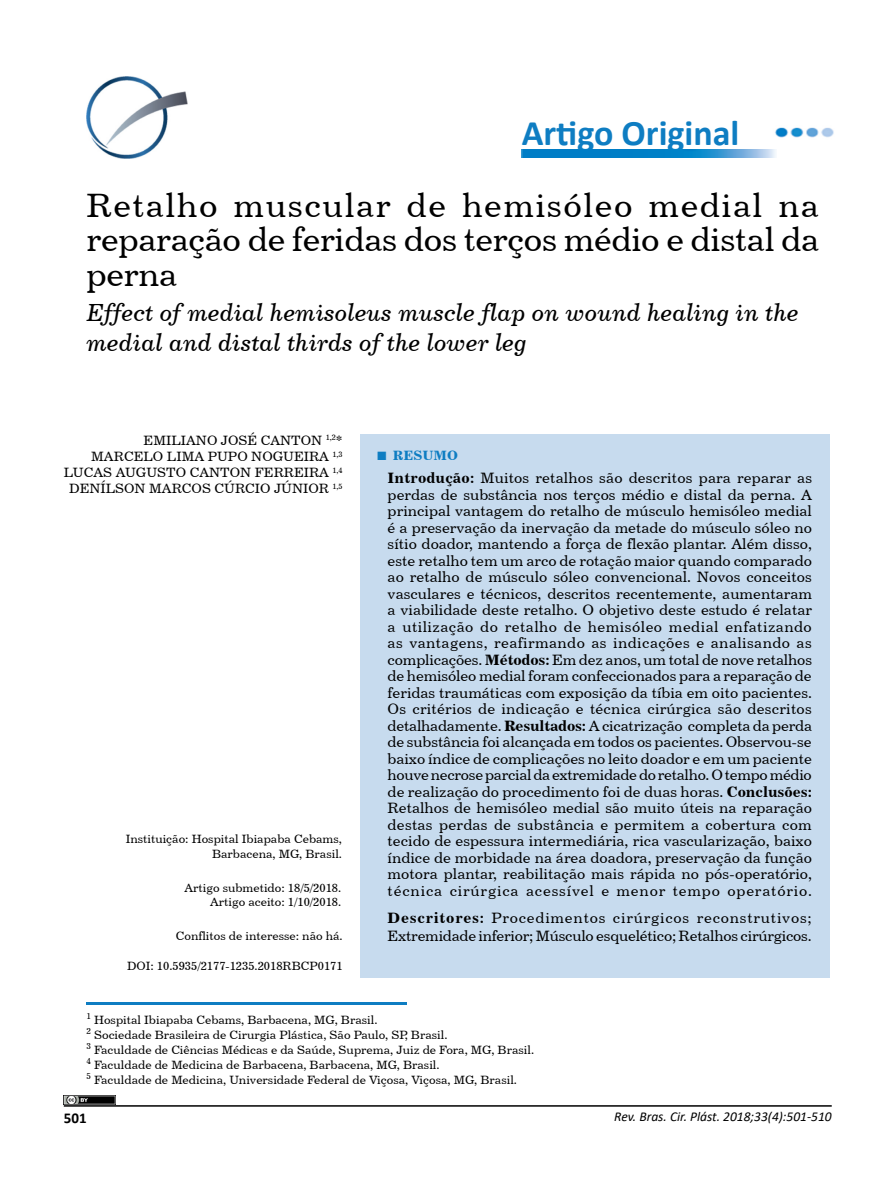
<style>
.page{position:relative;width:893px;height:1191px;background:#fff}
.page>*{position:absolute;margin:0;border:0;box-sizing:border-box;transform-origin:0 0}
.t1{font:700 36px "Calibri";color:#0e7dc2}
.t2{font:33.75px/34.5px "Century 731 BT Roman A";letter-spacing:-.01em;color:#000;text-align:justify}
.t3{font:24.75px/29.7px "Century 731 BT Italic A";color:#000}
.t4{font:15px/16.5px "Century 731 BT Roman A";letter-spacing:.05em;color:#000;text-align:justify}
.t5{font:15px/18px "Century 731 BT Roman A";letter-spacing:-.015em;color:#000}
.t6{font:700 15px "Calibri";color:#000}
.t7{font:13.5px/16.2px "Century 731 BT Roman A";color:#000;text-align:right}
.t8{font:italic 13.5px "Calibri";color:#000}
.t9{font:13.5px "Century 731 BT Bold A";color:#0e7dc2}
.t10{font:12px/15px "Century 731 BT Roman A";color:#000;text-align:right}
.s1{font-family:"Times New Roman";font-weight:700;font-size:18px}
.s2{font-family:"Century 731 BT Bold A"}
</style>
<div class="page">
<hr style="left:64px;top:1105px;width:768px;height:1px;background:#000">
<img style="left:775px;top:127px;width:59px;height:11px">
<img style="left:521px;top:150px;width:255px;height:7px">
<img style="left:87px;top:77px;width:101px;height:82px">
<div style="left:360px;top:434px;width:470px;height:544px;background:#c7dbee"></div>
<hr style="left:86px;top:1002px;width:321px;height:2px;background:#0e7dc2">
<img style="left:64px;top:1095px;width:51px;height:9px">
<h1 class="t1" style="left:522px;top:108px;width:219px">Artigo Original</h1>
<h2 class="t2" style="left:86px;top:187px;width:734px">Retalho muscular de hemisóleo medial na reparação de feridas dos terços médio e distal da perna</h2>
<h3 class="t3" style="left:87px;top:297px;width:714px">Effect of medial hemisoleus muscle flap on wound healing in the medial and distal thirds of the lower leg</h3>
<p class="t7" style="left:64px;top:432px;width:280px">EMILIANO JOSÉ CANTON <sup>1,2</sup>*<br>MARCELO LIMA PUPO NOGUEIRA <sup>1,3<br></sup>LUCAS AUGUSTO CANTON FERREIRA <sup>1,4<br></sup>DENÍLSON MARCOS CÚRCIO JÚNIOR <sup>1,5</sup></p>
<p class="t10" style="left:126px;top:831px;width:218px;line-height:14.4px">Instituição: Hospital Ibiapaba Cebams,<br>Barbacena, MG, Brasil.</p>
<p class="t10" style="left:184px;top:880px;width:158px;line-height:14.4px">Artigo submetido: 18/5/2018.<br>Artigo aceito: 1/10/2018.</p>
<p class="t10" style="left:176px;top:928px;width:168px">Conflitos de interesse: não há.</p>
<p class="t10" style="left:127px;top:958px;width:217px">DOI: 10.5935/2177-1235.2018RBCP0171</p>
<p class="t9" style="left:376px;top:447px;width:83px"><span class="s1">■</span> RESUMO</p>
<p class="t4" style="left:388px;top:469px;width:426px"><span class="s2">Introdução:</span> Muitos retalhos são descritos para reparar as perdas de substância nos terços médio e distal da perna. A principal vantagem do retalho de músculo hemisóleo medial é a preservação da inervação da metade do músculo sóleo no sítio doador, mantendo a força de flexão plantar. Além disso, este retalho tem um arco de rotação maior quando comparado ao retalho de músculo sóleo convencional. Novos conceitos vasculares e técnicos, descritos recentemente, aumentaram a viabilidade deste retalho. O objetivo deste estudo é relatar a utilização do retalho de hemisóleo medial enfatizando as vantagens, reafirmando as indicações e analisando as complicações. <span class="s2">Métodos:</span> Em dez anos, um total de nove retalhos de hemisóleo medial foram confeccionados para a reparação de feridas traumáticas com exposição da tíbia em oito pacientes.<br>Os critérios de indicação e técnica cirúrgica são descritos detalhadamente. <span class="s2">Resultados:</span> A cicatrização completa da perda de substância foi alcançada em todos os pacientes. Observou-se baixo índice de complicações no leito doador e em um paciente houve necrose parcial da extremidade do retalho. O tempo médio de realização do procedimento foi de duas horas. <span class="s2">Conclusões:<br></span>Retalhos de hemisóleo medial são muito úteis na reparação destas perdas de substância e permitem a cobertura com tecido de espessura intermediária, rica vascularização, baixo índice de morbidade na área doadora, preservação da função motora plantar, reabilitação mais rápida no pós-operatório, técnica cirúrgica acessível e menor tempo operatório.</p>
<p class="t5" style="left:388px;top:908px;width:426px"><span class="s2">Descritores:</span> Procedimentos cirúrgicos reconstrutivos;<br>Extremidade inferior; Músculo esquelético; Retalhos cirúrgicos.</p>
<p class="t10" style="left:86px;top:1012px;width:449px;text-align:left"><sup>1</sup> Hospital Ibiapaba Cebams, Barbacena, MG, Brasil.<br><sup>2</sup> Sociedade Brasileira de Cirurgia Plástica, São Paulo, SP, Brasil.<br><sup>3</sup> Faculdade de Ciências Médicas e da Saúde, Suprema, Juiz de Fora, MG, Brasil.<br><sup>4</sup> Faculdade de Medicina de Barbacena, Barbacena, MG, Brasil.<br><sup>5</sup> Faculdade de Medicina, Universidade Federal de Viçosa, Viçosa, MG, Brasil.</p>
<p class="t6" style="left:64px;top:1106px;width:24px">501</p>
<p class="t8" style="left:614px;top:1107px;width:219px">Rev. Bras. Cir. Plást. 2018;33(4):501-510</p>
</div>
